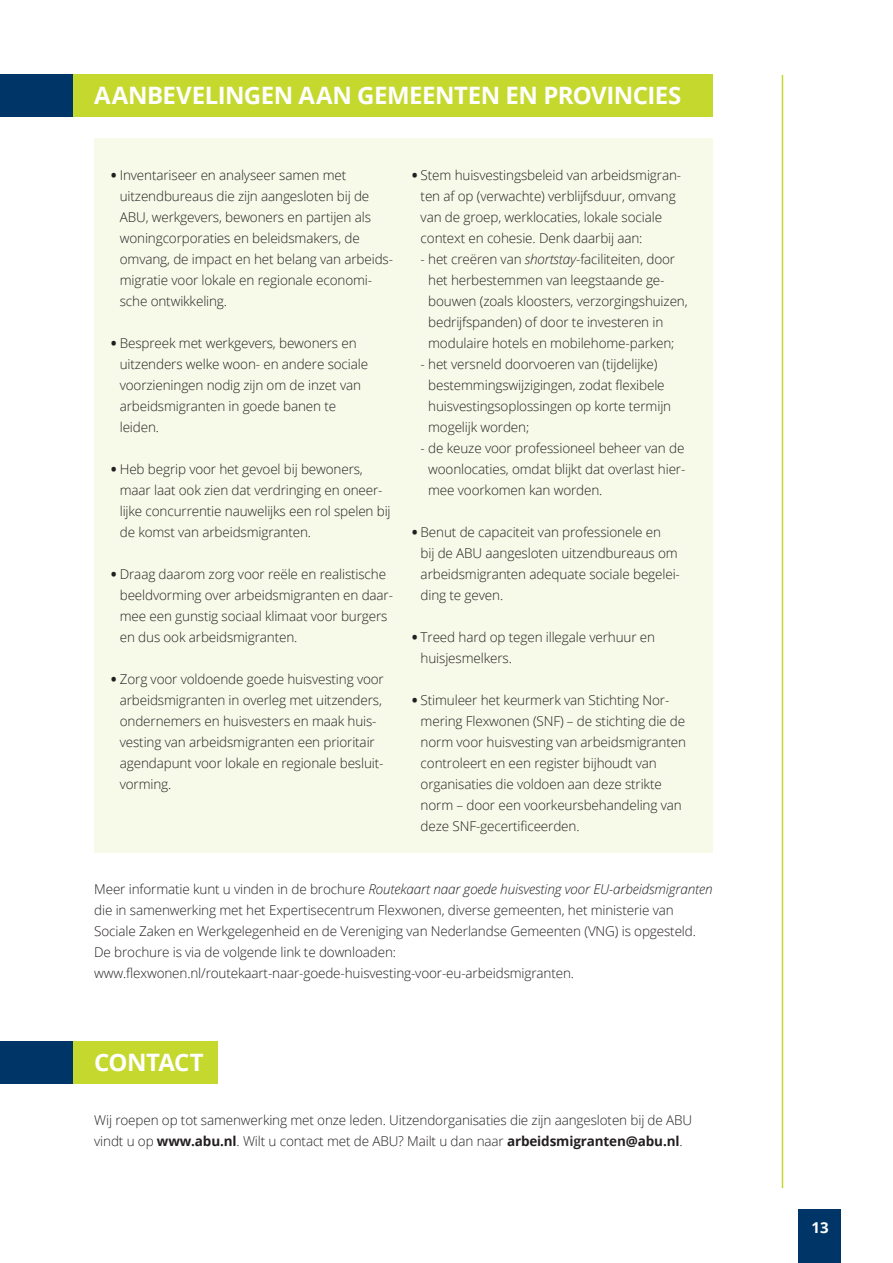
<style>
.page{position:relative;width:893px;height:1263px;background:#fff}
.page>*{position:absolute;margin:0;border:0;box-sizing:border-box;transform-origin:0 0}
.broodtekst{font:700 24px "Open Sans";letter-spacing:-.02em;color:#fff}
.t1{font:700 15px "Open Sans";color:#fff}
.broodtekst-2{font:300 13.5px/21px "Open Sans";letter-spacing:-.01em;color:#231f20}
.s1{font-weight:800}
.s2{font-style:italic}
.s3{font-weight:700}
</style>
<div class="page">
<div style="left:94px;top:138px;width:619px;height:714px;background:#f7fae9"></div>
<div style="left:799px;top:1209px;width:42px;height:54px;background:#003667"></div>
<div style="left:69px;top:74px;width:644px;height:43px;background:#c4d82d"></div>
<div style="left:0;top:74px;width:72px;height:43px;background:#003667"></div>
<div style="left:69px;top:1041px;width:149px;height:43px;background:#c4d82d"></div>
<div style="left:0;top:1041px;width:72px;height:43px;background:#003667"></div>
<hr style="left:782px;top:75px;width:1px;height:1113px;background:#c4d82d">
<p class="broodtekst" style="left:94px;top:79px;width:588px">AANBEVELINGEN AAN GEMEENTEN EN PROVINCIES</p>
<p class="broodtekst-2" style="left:120px;top:164px;width:275px;text-indent:-9px"><span class="s1">•</span> Inventariseer en analyseer samen met uitzendbureaus die zijn aangesloten bij de ABU, werkgevers, bewoners en partijen als woningcorporaties en beleidsmakers, de omvang, de impact en het belang van arbeids&shy;migratie voor lokale en regionale economi&shy;sche ontwikkeling.</p>
<p class="broodtekst-2" style="left:120px;top:332px;width:250px;text-indent:-9px"><span class="s1">•</span> Bespreek met werkgevers, bewoners en uitzenders welke woon- en andere sociale voorzieningen nodig zijn om de inzet van arbeidsmigranten in goede banen te leiden.</p>
<p class="broodtekst-2" style="left:120px;top:458px;width:272px;text-indent:-9px"><span class="s1">•</span> Heb begrip voor het gevoel bij bewoners, maar laat ook zien dat verdringing en oneer&shy;lijke concurrentie nauwelijks een rol spelen bij de komst van arbeidsmigranten.</p>
<p class="broodtekst-2" style="left:120px;top:563px;width:275px;text-indent:-9px"><span class="s1">•</span> Draag daarom zorg voor reële en realistische beeldvorming over arbeidsmigranten en daar&shy;mee een gunstig sociaal klimaat voor burgers en dus ook arbeidsmigranten.</p>
<p class="broodtekst-2" style="left:120px;top:668px;width:266px;text-indent:-9px"><span class="s1">•</span> Zorg voor voldoende goede huisvesting voor arbeidsmigranten in overleg met uitzenders, ondernemers en huisvesters en maak huis&shy;vesting van arbeidsmigranten een prioritair agendapunt voor lokale en regionale besluit&shy;vorming.</p>
<p class="broodtekst-2" style="left:421px;top:164px;width:262px;text-indent:-9px"><span class="s1">•</span> Stem huisvestingsbeleid van arbeidsmigran&shy;ten af op (verwachte) verblijfsduur, omvang van de groep, werklocaties, lokale sociale context en cohesie. Denk daarbij aan:</p>
<p class="broodtekst-2" style="left:428px;top:248px;width:261px;text-indent:-8px">- het creëren van <span class="s2">shortstay</span>-faciliteiten, door het herbestemmen van leegstaande ge&shy;bouwen (zoals kloosters, verzorgingshuizen, bedrijfspanden) of door te investeren in modulaire hotels en mobilehome-parken;</p>
<p class="broodtekst-2" style="left:428px;top:353px;width:245px;text-indent:-8px">- het versneld doorvoeren van (tijdelijke) bestemmingswijzigingen, zodat flexibele huisvestingsoplossingen op korte termijn mogelijk worden;</p>
<p class="broodtekst-2" style="left:428px;top:437px;width:259px;text-align:justify;text-indent:-8px">- de keuze voor professioneel beheer van de woonlocaties, omdat blijkt dat overlast hier&shy;mee voorkomen kan worden.</p>
<p class="broodtekst-2" style="left:421px;top:521px;width:261px;text-indent:-9px"><span class="s1">•</span> Benut de capaciteit van professionele en<br>bij de ABU aangesloten uitzendbureaus om arbeidsmigranten adequate sociale begelei&shy;ding te geven.</p>
<p class="broodtekst-2" style="left:421px;top:626px;width:236px;text-indent:-9px"><span class="s1">•</span> Treed hard op tegen illegale verhuur en huisjesmelkers.</p>
<p class="broodtekst-2" style="left:421px;top:689px;width:267px;text-indent:-9px"><span class="s1">•</span> Stimuleer het keurmerk van Stichting Nor&shy;mering Flexwonen (SNF) – de stichting die de norm voor huisvesting van arbeidsmigranten controleert en een register bijhoudt van organisaties die voldoen aan deze strikte norm – door een voorkeursbehandeling van deze SNF-gecertificeerden.</p>
<p class="broodtekst-2" style="left:94px;top:878px;width:620px">Meer informatie kunt u vinden in de brochure <span class="s2">Routekaart naar goede huisvesting voor EU-arbeidsmigranten </span>die in samenwerking met het Expertisecentrum Flexwonen, diverse gemeenten, het ministerie van Sociale Zaken en Werkgelegenheid en de Vereniging van Nederlandse Gemeenten (VNG) is opgesteld.<br>De brochure is via de volgende link te downloaden: www.flexwonen.nl/routekaart-naar-goede-huisvesting-voor-eu-arbeidsmigranten.</p>
<p class="broodtekst" style="left:94px;top:1045px;width:111px">CONTACT</p>
<p class="broodtekst-2" style="left:94px;top:1109px;width:599px">Wij roepen op tot samenwerking met onze leden. Uitzendorganisaties die zijn aangesloten bij de ABU vindt u op <span class="s3">www.abu.nl</span>. Wilt u contact met de ABU? Mailt u dan naar <span class="s3">arbeidsmigranten@abu.nl</span>.</p>
<p class="t1" style="left:811px;top:1217px;width:19px">13</p>
</div>
